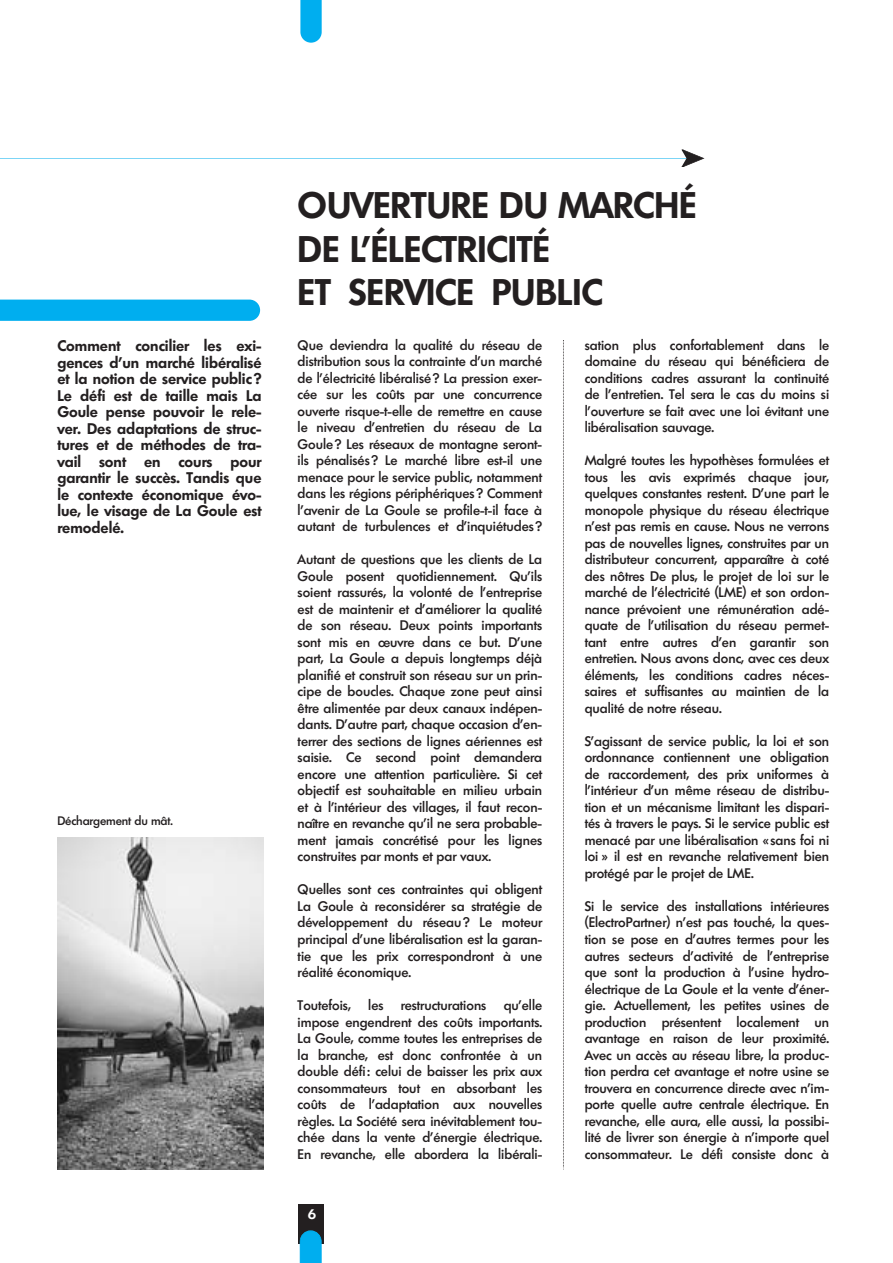
<style>
.page{position:relative;width:893px;height:1263px;background:#fff}
.page>*{position:absolute;margin:0;border:0;box-sizing:border-box;transform-origin:0 0}
.t1{font:600 36px/43.5px "Limerick";color:#231f20}
.t2{font:600 15px/16.5px "Limerick";color:#231f20;text-align:justify}
.t3{font:500 13.5px/16.5px "Limerick";color:#231f20;text-align:justify}
.t4{font:600 13.5px "Limerick";color:#fff}
.t5{font:500 12px "Limerick";letter-spacing:-.01em;color:#231f20}
</style>
<div class="page">
<div style="left:0;top:300px;width:260px;height:21px;background:#00aeef"></div>
<div style="left:298px;top:1204px;width:26px;height:39px;background:#231f20"></div>
<svg style="left:300px;top:1230px;width:22px;height:33px"></svg>
<svg style="left:300px;top:0;width:22px;height:43px"></svg>
<hr style="left:0;top:157px;width:689px;height:2px;background:#00aeef">
<svg style="left:681px;top:150px;width:24px;height:17px"></svg>
<svg style="left:563px;top:340px;width:1px;height:830px"></svg>
<img style="left:57px;top:838px;width:207px;height:331px">
<p class="t2" style="left:57px;top:338px;width:206px">Comment concilier les exi&shy;gences d’un marché libéralisé et la notion de service public?<br>Le défi est de taille mais La Goule pense pouvoir le rele&shy;ver. Des adaptations de struc&shy;tures et de méthodes de tra&shy;vail sont en cours pour garantir le succès. Tandis que le contexte économique évo&shy;lue, le visage de La Goule est remodelé.</p>
<p class="t5" style="left:57px;top:814px;width:117px">Déchargement du mât.</p>
<h1 class="t1" style="left:298px;top:184px;width:400px">OUVERTURE DU MARCHÉ<br>DE L’ÉLECTRICITÉ<br>ET SERVICE PUBLIC</h1>
<p class="t3" style="left:298px;top:337px;width:246px">Que deviendra la qualité du réseau de distribution sous la contrainte d’un marché de l’électricité libéralisé? La pression exer&shy;cée sur les coûts par une concurrence ouverte risque-t-elle de remettre en cause le niveau d’entretien du réseau de La Goule? Les réseaux de montagne seront&shy;ils pénalisés? Le marché libre est-il une menace pour le service public, notamment dans les régions périphériques? Comment l’avenir de La Goule se profile-t-il face à autant de turbulences et d’inquiétudes?</p>
<p class="t3" style="left:298px;top:551px;width:246px">Autant de questions que les clients de La Goule posent quotidiennement. Qu’ils soient rassurés, la volonté de l’entreprise est de maintenir et d’améliorer la qualité de son réseau. Deux points importants sont mis en œuvre dans ce but. D’une part, La Goule a depuis longtemps déjà planifié et construit son réseau sur un prin&shy;cipe de boucles. Chaque zone peut ainsi être alimentée par deux canaux indépen&shy;dants. D’autre part, chaque occasion d’en&shy;terrer des sections de lignes aériennes est saisie. Ce second point demandera encore une attention particulière. Si cet objectif est souhaitable en milieu urbain et à l’intérieur des villages, il faut recon&shy;naître en revanche qu’il ne sera probable&shy;ment jamais concrétisé pour les lignes construites par monts et par vaux.</p>
<p class="t3" style="left:298px;top:881px;width:246px">Quelles sont ces contraintes qui obligent La Goule à reconsidérer sa stratégie de développement du réseau? Le moteur principal d’une libéralisation est la garan&shy;tie que les prix correspondront à une réalité économique.</p>
<p class="t3" style="left:298px;top:997px;width:55px">Toutefois,</p>
<p class="t3" style="left:368px;top:997px;width:17px">les</p>
<p class="t3" style="left:401px;top:997px;width:87px">restructurations</p>
<p class="t3" style="left:298px;top:997px;width:246px;text-indent:206px">qu’elle impose engendrent des coûts importants.<br>La Goule, comme toutes les entreprises de la branche, est donc confrontée à un double défi: celui de baisser les prix aux consommateurs tout en absorbant les coûts de l’adaptation aux nouvelles règles. La Société sera inévitablement tou&shy;chée dans la vente d’énergie électrique.<br>En revanche, elle abordera la libérali-</p>
<p class="t4" style="left:308px;top:1206px;width:10px">6</p>
<p class="t3" style="left:585px;top:337px;width:246px">sation plus confortablement dans le domaine du réseau qui bénéficiera de conditions cadres assurant la continuité de l’entretien. Tel sera le cas du moins si l’ouverture se fait avec une loi évitant une libéralisation sauvage.</p>
<p class="t3" style="left:585px;top:452px;width:246px">Malgré toutes les hypothèses formulées et tous les avis exprimés chaque jour, quelques constantes restent. D’une part le monopole physique du réseau électrique n’est pas remis en cause. Nous ne verrons pas de nouvelles lignes, construites par un distributeur concurrent, apparaître à coté des nôtres De plus, le projet de loi sur le marché de l’électricité (LME) et son ordon&shy;nance prévoient une rémunération adé&shy;quate de l’utilisation du réseau permet&shy;tant entre autres d’en garantir son entretien. Nous avons donc, avec ces deux éléments, les conditions cadres néces&shy;saires et suffisantes au maintien de la qualité de notre réseau.</p>
<p class="t3" style="left:585px;top:733px;width:246px">S’agissant de service public, la loi et son ordonnance contiennent une obligation de raccordement, des prix uniformes à l’intérieur d’un même réseau de distribu&shy;tion et un mécanisme limitant les dispari&shy;tés à travers le pays. Si le service public est menacé par une libéralisation «sans foi ni loi » il est en revanche relativement bien protégé par le projet de LME.</p>
<p class="t3" style="left:585px;top:898px;width:246px">Si le service des installations intérieures (ElectroPartner) n’est pas touché, la ques&shy;tion se pose en d’autres termes pour les autres secteurs d’activité de l’entreprise que sont la production à l’usine hydro&shy;électrique de La Goule et la vente d’éner&shy;gie. Actuellement, les petites usines de production présentent localement un avantage en raison de leur proximité.<br>Avec un accès au réseau libre, la produc&shy;tion perdra cet avantage et notre usine se trouvera en concurrence directe avec n’im&shy;porte quelle autre centrale électrique. En revanche, elle aura, elle aussi, la possibi&shy;lité de livrer son énergie à n’importe quel consommateur. Le défi consiste donc à</p>
</div>
